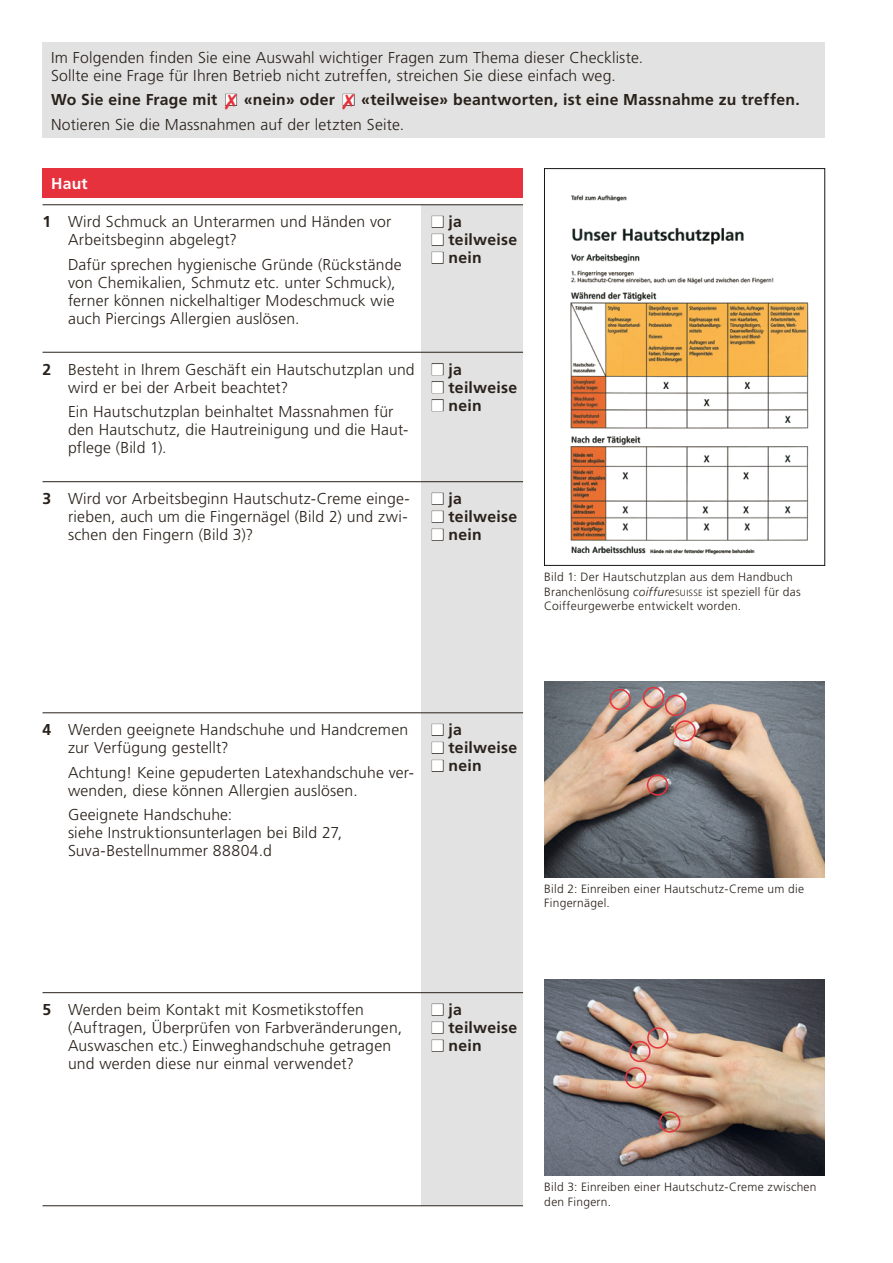
<style>
.page{position:relative;width:893px;height:1263px;background:#fff}
.page>*{position:absolute;margin:0;border:0;box-sizing:border-box;transform-origin:0 0}
.t1{font:300 15.75px/18px "Frutiger LT Std";letter-spacing:.01em;color:#29211a}
.t2{font:700 15.75px/24.5px "Frutiger LT Std";letter-spacing:.02em;color:#29211a}
.t3{font:700 15.75px "Frutiger LT Std";color:#fff}
.t4{font:300 12px/14.2px "Frutiger LT Std";letter-spacing:.02em;color:#29211a}
.s1{color:#e5323d}
.s2{color:#fff}
.s3{font-weight:300}
.s4{font-weight:700}
.s5{font-family:"Frutiger";font-style:italic}
.s6{font-size:9px}
</style>
<div class="page">
<div style="left:43px;top:168px;width:480px;height:30px;background:#e5323d"></div>
<div style="left:421px;top:205px;width:102px;height:1000px;background:#e2e2e2"></div>
<hr style="left:43px;top:712px;width:378px;height:1px;background:#29211a">
<hr style="left:43px;top:992px;width:378px;height:1px;background:#29211a">
<hr style="left:43px;top:1205px;width:378px;height:1px;background:#29211a">
<hr style="left:421px;top:712px;width:102px;height:1px;background:#29211a">
<hr style="left:421px;top:992px;width:102px;height:1px;background:#29211a">
<hr style="left:421px;top:1205px;width:102px;height:1px;background:#29211a">
<hr style="left:43px;top:481px;width:378px;height:1px;background:#29211a">
<hr style="left:421px;top:481px;width:102px;height:1px;background:#29211a">
<hr style="left:43px;top:352px;width:378px;height:1px;background:#29211a">
<hr style="left:421px;top:352px;width:102px;height:1px;background:#29211a">
<hr style="left:43px;top:204px;width:378px;height:1px;background:#29211a">
<hr style="left:421px;top:204px;width:102px;height:1px;background:#29211a">
<div style="left:432px;top:216px;width:11px;height:12px;border:1px solid #29211a"></div>
<div style="left:432px;top:234px;width:11px;height:12px;border:1px solid #29211a"></div>
<div style="left:432px;top:252px;width:11px;height:12px;border:1px solid #29211a"></div>
<div style="left:432px;top:363px;width:11px;height:12px;border:1px solid #29211a"></div>
<div style="left:432px;top:381px;width:11px;height:12px;border:1px solid #29211a"></div>
<div style="left:432px;top:399px;width:11px;height:12px;border:1px solid #29211a"></div>
<div style="left:432px;top:493px;width:11px;height:12px;border:1px solid #29211a"></div>
<div style="left:432px;top:511px;width:11px;height:12px;border:1px solid #29211a"></div>
<div style="left:432px;top:529px;width:11px;height:12px;border:1px solid #29211a"></div>
<div style="left:432px;top:724px;width:11px;height:12px;border:1px solid #29211a"></div>
<div style="left:432px;top:742px;width:11px;height:12px;border:1px solid #29211a"></div>
<div style="left:432px;top:760px;width:11px;height:12px;border:1px solid #29211a"></div>
<div style="left:432px;top:1004px;width:11px;height:11px;border:1px solid #29211a"></div>
<div style="left:432px;top:1022px;width:11px;height:11px;border:1px solid #29211a"></div>
<div style="left:432px;top:1040px;width:11px;height:11px;border:1px solid #29211a"></div>
<div style="left:43px;top:43px;width:782px;height:95px;background:#e2e2e2"></div>
<div style="left:225px;top:94px;width:12px;height:12px;border:1px solid #29211a"></div>
<div style="left:343px;top:94px;width:11px;height:12px;border:1px solid #29211a"></div>
<img style="left:570px;top:195px;width:239px;height:360px">
<div style="left:544px;top:168px;width:281px;height:398px;border:1px solid #171715"></div>
<img style="left:544px;top:682px;width:281px;height:195px">
<div style="left:647px;top:774px;width:21px;height:22px;border:2px solid #e5323d;border-radius:50%"></div>
<div style="left:674px;top:720px;width:22px;height:21px;border:2px solid #e5323d;border-radius:50%"></div>
<div style="left:665px;top:695px;width:21px;height:21px;border:2px solid #e5323d;border-radius:50%"></div>
<div style="left:643px;top:687px;width:21px;height:21px;border:2px solid #e5323d;border-radius:50%"></div>
<div style="left:609px;top:689px;width:22px;height:21px;border:2px solid #e5323d;border-radius:50%"></div>
<img style="left:544px;top:980px;width:281px;height:195px">
<div style="left:647px;top:1027px;width:21px;height:22px;border:2px solid #e5323d;border-radius:50%"></div>
<div style="left:629px;top:1041px;width:22px;height:21px;border:2px solid #e5323d;border-radius:50%"></div>
<div style="left:625px;top:1067px;width:21px;height:21px;border:2px solid #e5323d;border-radius:50%"></div>
<div style="left:659px;top:1111px;width:21px;height:21px;border:2px solid #e5323d;border-radius:50%"></div>
<p class="t1" style="left:51px;top:49px;width:594px">Im Folgenden finden Sie eine Auswahl wichtiger Fragen zum Thema dieser Checkliste.<br>Sollte eine Frage für Ihren Betrieb nicht zutreffen, streichen Sie diese einfach weg.</p>
<p class="t2" style="left:51px;top:88px;width:750px">Wo Sie eine Frage mit <span class="s1">✗</span><span class="s2">■</span> «nein» oder <span class="s1">✗</span><span class="s2">■</span> «teilweise» beantworten, ist eine Massnahme zu treffen.<br><span class="s3">Notieren Sie die Massnahmen auf der letzten Seite.</span></p>
<p class="t3" style="left:51px;top:174px;width:38px">Haut</p>
<p class="t1" style="left:68px;top:213px;width:325px;text-indent:-26px"><span class="s4">1</span> Wird Schmuck an Unterarmen und Händen vor<br>Arbeitsbeginn abgelegt?</p>
<p class="t1" style="left:68px;top:255px;width:335px">Dafür sprechen hygienische Gründe (Rückstände von Chemikalien, Schmutz etc. unter Schmuck), ferner können nickelhaltiger Modeschmuck wie auch Piercings Allergien auslösen.</p>
<p class="t1" style="left:68px;top:360px;width:348px;text-indent:-26px"><span class="s4">2</span> Besteht in Ihrem Geschäft ein Hautschutzplan und wird er bei der Arbeit beachtet?</p>
<p class="t1" style="left:68px;top:403px;width:342px">Ein Hautschutzplan beinhaltet Massnahmen für den Hautschutz, die Hautreinigung und die Haut&shy;pflege (Bild 1).</p>
<p class="t2" style="left:432px;top:210px;width:32px"><span class="s2">■</span> ja</p>
<p class="t2" style="left:432px;top:228px;width:87px"><span class="s2">■</span> teilweise</p>
<p class="t2" style="left:432px;top:246px;width:52px"><span class="s2">■</span> nein</p>
<p class="t2" style="left:432px;top:357px;width:32px"><span class="s2">■</span> ja</p>
<p class="t2" style="left:432px;top:375px;width:87px"><span class="s2">■</span> teilweise</p>
<p class="t2" style="left:432px;top:393px;width:52px"><span class="s2">■</span> nein</p>
<p class="t1" style="left:68px;top:490px;width:343px;text-indent:-26px"><span class="s4">3</span> Wird vor Arbeitsbeginn Hautschutz-Creme einge&shy;rieben, auch um die Fingernägel (Bild 2) und zwi&shy;schen den Fingern (Bild 3)?</p>
<p class="t2" style="left:432px;top:486px;width:32px"><span class="s2">■</span> ja</p>
<p class="t2" style="left:432px;top:504px;width:87px"><span class="s2">■</span> teilweise</p>
<p class="t2" style="left:432px;top:522px;width:52px"><span class="s2">■</span> nein</p>
<p class="t4" style="left:544px;top:570px;width:258px">Bild 1: Der Hautschutzplan aus dem Handbuch<br>Branchenlösung <span class="s5">coiffure</span><span class="s6">SUISSE</span> ist speziell für das<br>Coiffeurgewerbe entwickelt worden.</p>
<p class="t1" style="left:68px;top:721px;width:342px;text-indent:-26px"><span class="s4">4</span> Werden geeignete Handschuhe und Handcremen zur Verfügung gestellt?</p>
<p class="t1" style="left:68px;top:763px;width:347px">Achtung! Keine gepuderten Latexhandschuhe ver&shy;wenden, diese können Allergien auslösen.</p>
<p class="t1" style="left:68px;top:806px;width:276px">Geeignete Handschuhe:<br>siehe Instruktionsunterlagen bei Bild 27,<br>Suva-Bestellnummer 88804.d</p>
<p class="t2" style="left:432px;top:718px;width:32px"><span class="s2">■</span> ja</p>
<p class="t2" style="left:432px;top:736px;width:87px"><span class="s2">■</span> teilweise</p>
<p class="t2" style="left:432px;top:754px;width:52px"><span class="s2">■</span> nein</p>
<p class="t4" style="left:544px;top:882px;width:261px">Bild 2: Einreiben einer Hautschutz-Creme um die<br>Fingernägel.</p>
<p class="t1" style="left:68px;top:1001px;width:336px;text-indent:-26px"><span class="s4">5</span> Werden beim Kontakt mit Kosmetikstoffen (Auftragen, Überprüfen von Farbveränderungen, Auswaschen etc.) Einweghandschuhe getragen und werden diese nur einmal verwendet?</p>
<p class="t2" style="left:432px;top:997px;width:32px"><span class="s2">■</span> ja</p>
<p class="t2" style="left:432px;top:1015px;width:87px"><span class="s2">■</span> teilweise</p>
<p class="t2" style="left:432px;top:1033px;width:52px"><span class="s2">■</span> nein</p>
<p class="t4" style="left:544px;top:1180px;width:274px">Bild 3: Einreiben einer Hautschutz-Creme zwischen den Fingern.</p>
</div>
